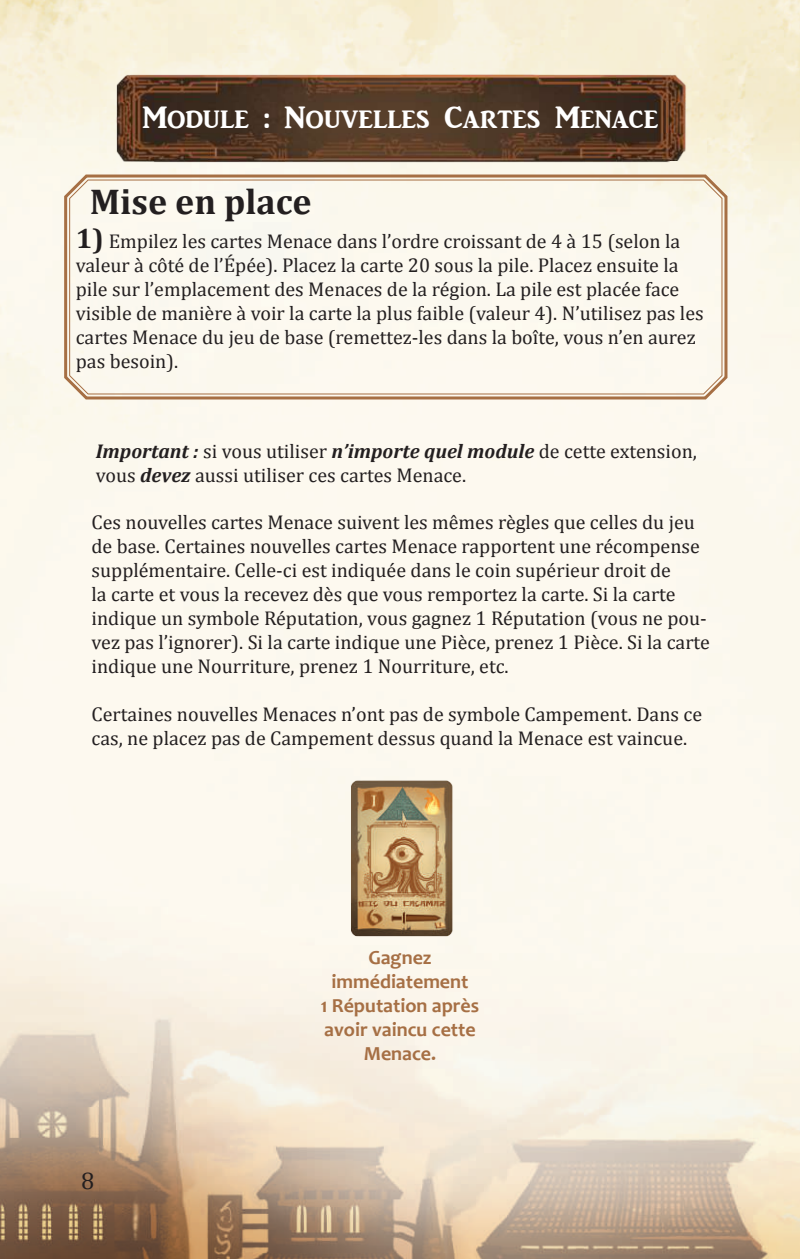
<style>
.page{position:relative;width:800px;height:1259px;background:#fff}
.page>*{position:absolute;margin:0;border:0;box-sizing:border-box;transform-origin:0 0}
.t1{font:700 36px "Cambria";color:#231f20}
.t2{font:32px "ARJULIAN";color:#fff}
.t3{font:24px "Cambria";color:#231f20}
.t4{font:20px/24px "Cambria";color:#231f20}
.t5{font:700 20px/24px "Candara";color:#a66f44;text-align:center}
.s1{font-weight:700;font-size:28px}
.s2{font-weight:700;font-style:italic}
</style>
<div class="page">
<img style="left:0;top:0;width:799px;height:1259px">
<img style="left:108px;top:71px;width:584px;height:94px">
<div style="left:61px;top:172px;width:669px;height:230px;background:#fbf8ef"></div>
<div style="left:69px;top:179px;width:653px;height:215px;border:1px solid #a66f44;border-radius:18px"></div>
<img style="left:347px;top:779px;width:108px;height:157px">
<h2 class="t2" style="left:143px;top:100px;width:517px">Module : Nouvelles Cartes Menace</h2>
<h1 class="t1" style="left:90px;top:176px;width:223px">Mise en place</h1>
<p class="t4" style="left:76px;top:229px;width:629px"><span class="s1">1)</span> Empilez les cartes Menace dans l’ordre croissant de 4 à 15 (selon la valeur à côté de l’Épée). Placez la carte 20 sous la pile. Placez ensuite la pile sur l’emplacement des Menaces de la région. La pile est placée face visible de manière à voir la carte la plus faible (valeur 4). N’utilisez pas les cartes Menace du jeu de base (remettez-les dans la boîte, vous n’en aurez pas besoin).</p>
<p class="t4" style="left:96px;top:439px;width:602px"><span class="s2">Important :</span> si vous utiliser <span class="s2">n’importe quel module</span> de cette extension, vous <span class="s2">devez</span> aussi utiliser ces cartes Menace.</p>
<p class="t4" style="left:91px;top:510px;width:619px">Ces nouvelles cartes Menace suivent les mêmes règles que celles du jeu de base. Certaines nouvelles cartes Menace rapportent une récompense supplémentaire. Celle-ci est indiquée dans le coin supérieur droit de<br>la carte et vous la recevez dès que vous remportez la carte. Si la carte indique un symbole Réputation, vous gagnez 1 Réputation (vous ne pou&shy;vez pas l’ignorer). Si la carte indique une Pièce, prenez 1 Pièce. Si la carte indique une Nourriture, prenez 1 Nourriture, etc.</p>
<p class="t4" style="left:91px;top:702px;width:612px">Certaines nouvelles Menaces n’ont pas de symbole Campement. Dans ce cas, ne placez pas de Campement dessus quand la Menace est vaincue.</p>
<p class="t3" style="left:81px;top:1166px;width:15px">8</p>
<p class="t5" style="left:321px;top:945px;width:160px">Gagnez immédiatement<br>1 Réputation après avoir vaincu cette<br>Menace.</p>
</div>
